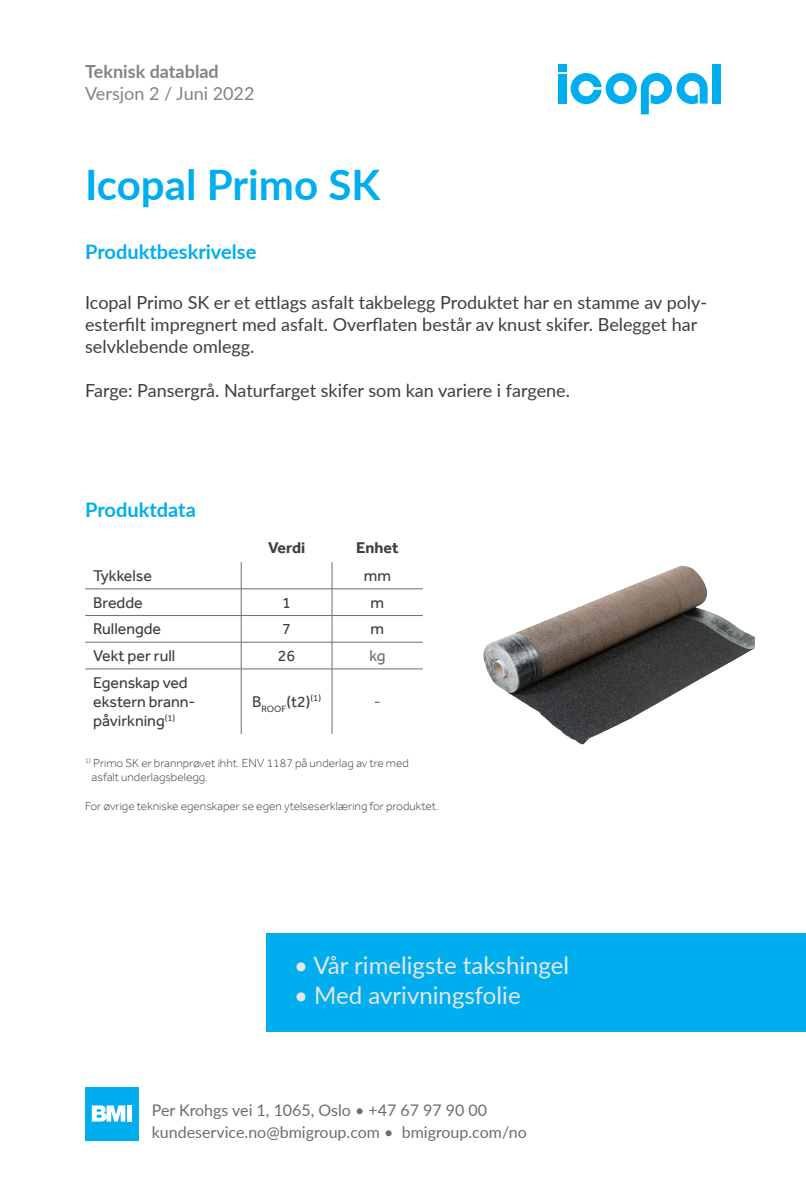
<style>
.page{position:relative;width:806px;height:1197px;background:#fff}
.page>*{position:absolute;margin:0;border:0;box-sizing:border-box;transform-origin:0 0}
.t1{font:700 42px "Lato";color:#00aeef}
.t2{font:24px "Lato";color:#e6e7e9}
.t3{font:700 20px "Lato";color:#00aeef}
.t4{font:18px/22px "Lato";color:#3e3e3f}
.t5{font:18px "Lato";color:#6c6d70}
.t6{font:700 18px "Lato";color:#6c6d70}
.t7{font:16px/19.2px "Effra";color:#3e3e3f}
.t8{font:16px "Lato";color:#6c6d70}
.t9{font:700 16px "Effra";color:#3e3e3f}
.t10{font:16px "Effra";color:#6c6d70}
.t11{font:300 12px/14.4px "Effra";color:#3e3e3f}
.t12{font:9.4px "Effra";color:#3e3e3f}
</style>
<div class="page">
<hr style="left:85px;top:588px;width:156px;height:1px;background:#6c6d70">
<hr style="left:241px;top:588px;width:91px;height:1px;background:#6c6d70">
<hr style="left:332px;top:588px;width:90px;height:1px;background:#6c6d70">
<hr style="left:85px;top:615px;width:156px;height:1px;background:#6c6d70">
<hr style="left:241px;top:615px;width:91px;height:1px;background:#6c6d70">
<hr style="left:332px;top:615px;width:90px;height:1px;background:#6c6d70">
<hr style="left:85px;top:641px;width:156px;height:1px;background:#6c6d70">
<hr style="left:241px;top:641px;width:91px;height:1px;background:#6c6d70">
<hr style="left:332px;top:641px;width:90px;height:1px;background:#6c6d70">
<hr style="left:85px;top:668px;width:156px;height:1px;background:#6c6d70">
<hr style="left:241px;top:668px;width:91px;height:1px;background:#6c6d70">
<hr style="left:332px;top:668px;width:90px;height:1px;background:#6c6d70">
<svg style="left:241px;top:562px;width:1px;height:106px"></svg>
<svg style="left:331px;top:562px;width:1px;height:106px"></svg>
<hr style="left:241px;top:669px;width:1px;height:65px;background:#6c6d70">
<hr style="left:331px;top:669px;width:1px;height:65px;background:#6c6d70">
<img style="left:483px;top:565px;width:271px;height:179px">
<div style="left:712px;top:64px;width:8px;height:39px;background:#00aeef"></div>
<div style="left:558px;top:74px;width:8px;height:29px;background:#00aeef"></div>
<div style="left:558px;top:64px;width:8px;height:7px;background:#00aeef"></div>
<svg style="left:570px;top:73px;width:137px;height:41px"></svg>
<div style="left:85px;top:1086px;width:53px;height:54px;background:#00aeef"></div>
<svg style="left:92px;top:1105px;width:33px;height:16px"></svg>
<div style="left:127px;top:1105px;width:5px;height:16px;background:#fff"></div>
<div style="left:266px;top:933px;width:539px;height:98px;background:#00aeef"></div>
<p class="t6" style="left:85px;top:58px;width:135px">Teknisk datablad</p>
<p class="t5" style="left:85px;top:81px;width:171px">Versjon 2 / Juni 2022</p>
<p class="t1" style="left:85px;top:153px;width:296px">Icopal Primo SK</p>
<p class="t3" style="left:85px;top:237px;width:173px">Produktbeskrivelse</p>
<p class="t4" style="left:85px;top:291px;width:623px">Icopal Primo SK er et ettlags asfalt takbelegg Produktet har en stamme av poly&shy;esterfilt impregnert med asfalt. Overflaten består av knust skifer. Belegget har selvklebende omlegg.</p>
<p class="t4" style="left:85px;top:379px;width:486px">Farge: Pansergrå. Naturfarget skifer som kan variere i fargene.</p>
<p class="t3" style="left:85px;top:494px;width:112px">Produktdata</p>
<p class="t9" style="left:268px;top:538px;width:39px">Verdi</p>
<p class="t9" style="left:356px;top:538px;width:44px">Enhet</p>
<p class="t7" style="left:93px;top:565px;width:60px">Tykkelse</p>
<p class="t7" style="left:363px;top:565px;width:29px">mm</p>
<p class="t7" style="left:93px;top:592px;width:51px">Bredde</p>
<p class="t7" style="left:282px;top:592px;width:10px">1</p>
<p class="t7" style="left:370px;top:592px;width:15px">m</p>
<p class="t7" style="left:93px;top:619px;width:69px">Rullengde</p>
<p class="t7" style="left:282px;top:619px;width:10px">7</p>
<p class="t7" style="left:370px;top:619px;width:15px">m</p>
<p class="t7" style="left:93px;top:645px;width:83px">Vekt per rull</p>
<p class="t7" style="left:278px;top:645px;width:19px">26</p>
<p class="t10" style="left:369px;top:646px;width:17px">kg</p>
<p class="t7" style="left:93px;top:672px;width:104px">Egenskap ved ekstern brann-</p>
<p class="t7" style="left:93px;top:710px;width:84px">påvirkning<sup>(1)</sup></p>
<p class="t12" style="left:252px;top:703px;width:70px"><sup>B</sup>ROOF<sup>(t2)</sup>(1)</p>
<p class="t10" style="left:373px;top:691px;width:9px">-</p>
<p class="t11" style="left:92px;top:755px;width:318px;text-indent:-7px"><sup>1)</sup> Primo SK er brannprøvet ihht. ENV 1187 på underlag av tre med asfalt underlagsbelegg.</p>
<p class="t11" style="left:85px;top:798px;width:355px">For øvrige tekniske egenskaper se egen ytelseserklæring for produktet.</p>
<p class="t2" style="left:294px;top:947px;width:276px">• Vår rimeligste takshingel</p>
<p class="t2" style="left:294px;top:977px;width:228px">• Med avrivningsfolie</p>
<p class="t8" style="left:152px;top:1098px;width:336px">Per Krohgs vei 1, 1065, Oslo • +47 67 97 90 00</p>
<p class="t8" style="left:152px;top:1120px;width:376px">kundeservice.no@bmigroup.com • bmigroup.com/no</p>
</div>
